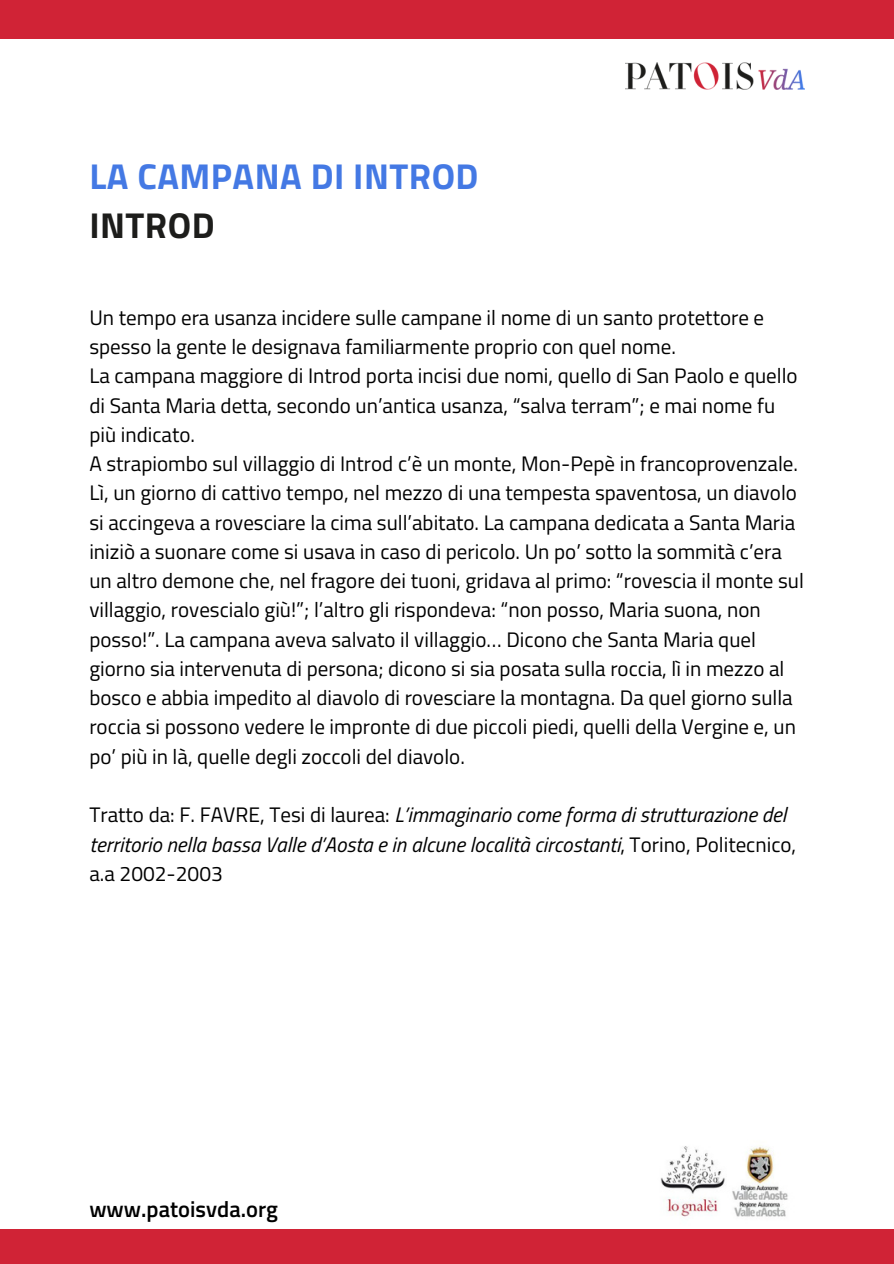
<style>
.page{position:relative;width:894px;height:1264px;background:#fff}
.page>*{position:absolute;margin:0;border:0;box-sizing:border-box;transform-origin:0 0}
.t1{font:700 36px "Titillium Web";letter-spacing:.015em;color:#4479e4}
.t2{font:700 36px "Titillium Web";letter-spacing:.015em;color:#1d1d1b}
.t3{font:600 22.5px "Titillium Web";color:#000}
.t4{font:21px/29.2px "Titillium Web";color:#000}
.t5{font:italic 21px/29.2px "Titillium Web";color:#000}
.s1{font-style:normal}
</style>
<div class="page">
<div style="left:0;top:0;width:893px;height:39px;background:#d02336"></div>
<div style="left:0;top:1229px;width:893px;height:34px;background:#d02336"></div>
<img style="left:625px;top:62px;width:179px;height:27px">
<img style="left:660px;top:1145px;width:128px;height:72px">
<p class="t1" style="left:89px;top:148px;width:390px">LA CAMPANA DI INTROD</p>
<p class="t2" style="left:89px;top:197px;width:127px">INTROD</p>
<p class="t4" style="left:89px;top:302px;width:676px">Un tempo era usanza incidere sulle campane il nome di un santo protettore e spesso la gente le designava familiarmente proprio con quel nome.</p>
<p class="t4" style="left:89px;top:361px;width:709px">La campana maggiore di Introd porta incisi due nomi, quello di San Paolo e quello di Santa Maria detta, secondo un’antica usanza, “salva terram”; e mai nome fu più indicato.</p>
<p class="t4" style="left:89px;top:448px;width:715px">A strapiombo sul villaggio di Introd c’è un monte, Mon-Pepè in francoprovenzale.<br>Lì, un giorno di cattivo tempo, nel mezzo di una tempesta spaventosa, un diavolo si accingeva a rovesciare la cima sull’abitato. La campana dedicata a Santa Maria iniziò a suonare come si usava in caso di pericolo. Un po’ sotto la sommità c’era un altro demone che, nel fragore dei tuoni, gridava al primo: “rovescia il monte sul villaggio, rovescialo giù!”; l’altro gli rispondeva: “non posso, Maria suona, non posso!”. La campana aveva salvato il villaggio… Dicono che Santa Maria quel giorno sia intervenuta di persona; dicono si sia posata sulla roccia, lì in mezzo al bosco e abbia impedito al diavolo di rovesciare la montagna. Da quel giorno sulla roccia si possono vedere le impronte di due piccoli piedi, quelli della Vergine e, un po’ più in là, quelle degli zoccoli del diavolo.</p>
<p class="t5" style="left:89px;top:799px;width:708px"><span class="s1">Tratto da: F. FAVRE, Tesi di laurea:</span> L’immaginario come forma di strutturazione del territorio nella bassa Valle d’Aosta e in alcune località circostanti<span class="s1">, Torino, Politecnico, a.a 2002-2003</span></p>
<p class="t3" style="left:89px;top:1191px;width:190px">www.patoisvda.org</p>
</div>
